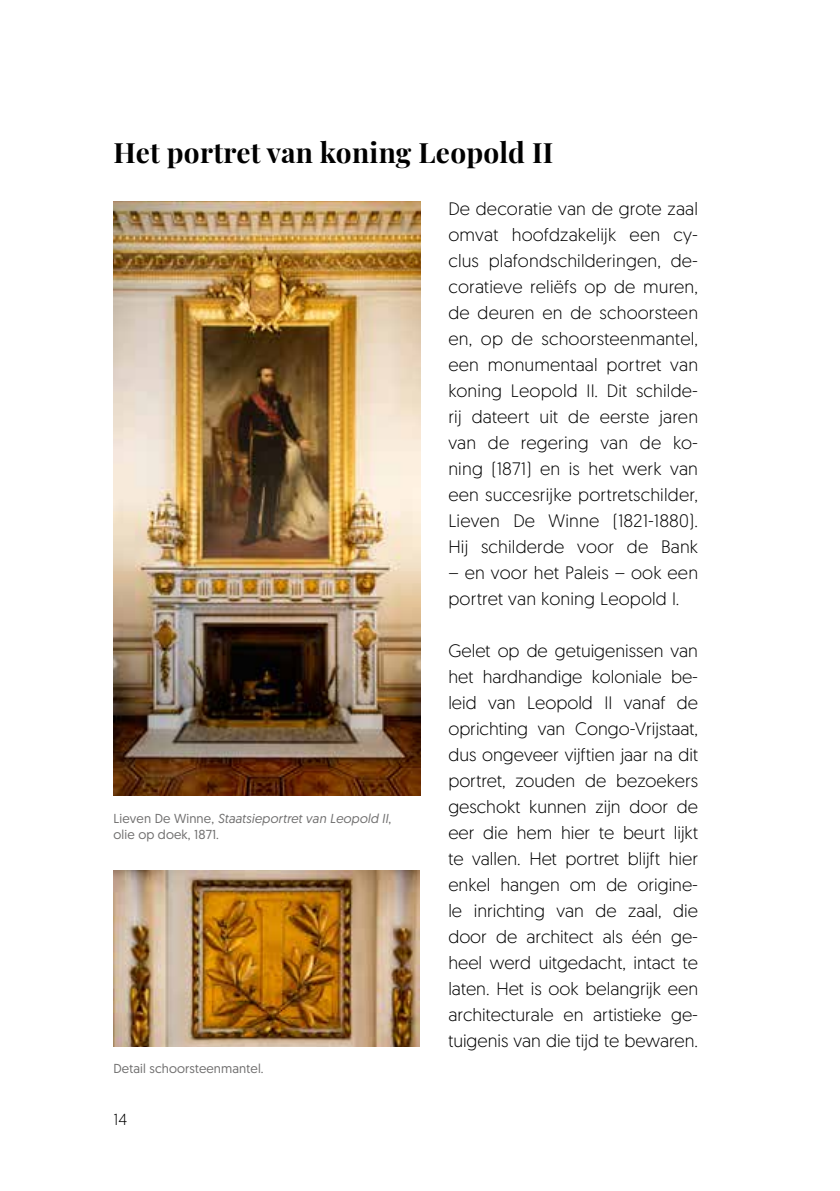
<style>
.page{position:relative;width:840px;height:1191px;background:#fff}
.page>*{position:absolute;margin:0;border:0;box-sizing:border-box;transform-origin:0 0}
.t1{font:700 28px "Playfair Display";letter-spacing:.01em;color:#000}
.t2{font:300 18px/26px "Geomanist";letter-spacing:.01em;color:#000;text-align:justify}
.t3{font:300 16px "Geomanist";color:#000}
.t4{font:13px/16px "Geomanist";letter-spacing:.01em;color:#706f6f}
.s1{font-style:italic}
</style>
<div class="page">
<img style="left:113px;top:870px;width:307px;height:176px">
<img style="left:113px;top:202px;width:307px;height:593px">
<h1 class="t1" style="left:113px;top:130px;width:441px">Het portret van koning Leopold II</h1>
<p class="t2" style="left:448px;top:195px;width:251px">De decoratie van de grote zaal omvat hoofdzakelijk een cy&shy;clus plafondschilderingen, de&shy;coratieve reliëfs op de muren, de deuren en de schoorsteen en, op de schoorsteenmantel, een monumentaal portret van koning Leopold II. Dit schilde&shy;rij dateert uit de eerste jaren van de regering van de ko&shy;ning (1871) en is het werk van een succesrijke portretschilder, Lieven De Winne (1821-1880).<br>Hij schilderde voor de Bank</p>
<p class="t2" style="left:448px;top:559px;width:251px">– en voor het Paleis – ook een portret van koning Leopold I.</p>
<p class="t2" style="left:448px;top:637px;width:251px">Gelet op de getuigenissen van het hardhandige koloniale be&shy;leid van Leopold II vanaf de oprichting van Congo-Vrijstaat, dus ongeveer vijftien jaar na dit portret, zouden de bezoekers geschokt kunnen zijn door de eer die hem hier te beurt lijkt te vallen. Het portret blijft hier enkel hangen om de origine&shy;le inrichting van de zaal, die door de architect als één ge&shy;heel werd uitgedacht, intact te laten. Het is ook belangrijk een architecturale en artistieke ge&shy;tuigenis van die tijd te bewaren.</p>
<p class="t4" style="left:113px;top:809px;width:279px">Lieven De Winne, <span class="s1">Staatsieportret van Leopold II</span>, olie op doek, 1871.</p>
<p class="t4" style="left:113px;top:1060px;width:152px">Detail schoorsteenmantel.</p>
<p class="t3" style="left:113px;top:1109px;width:15px">14</p>
</div>
